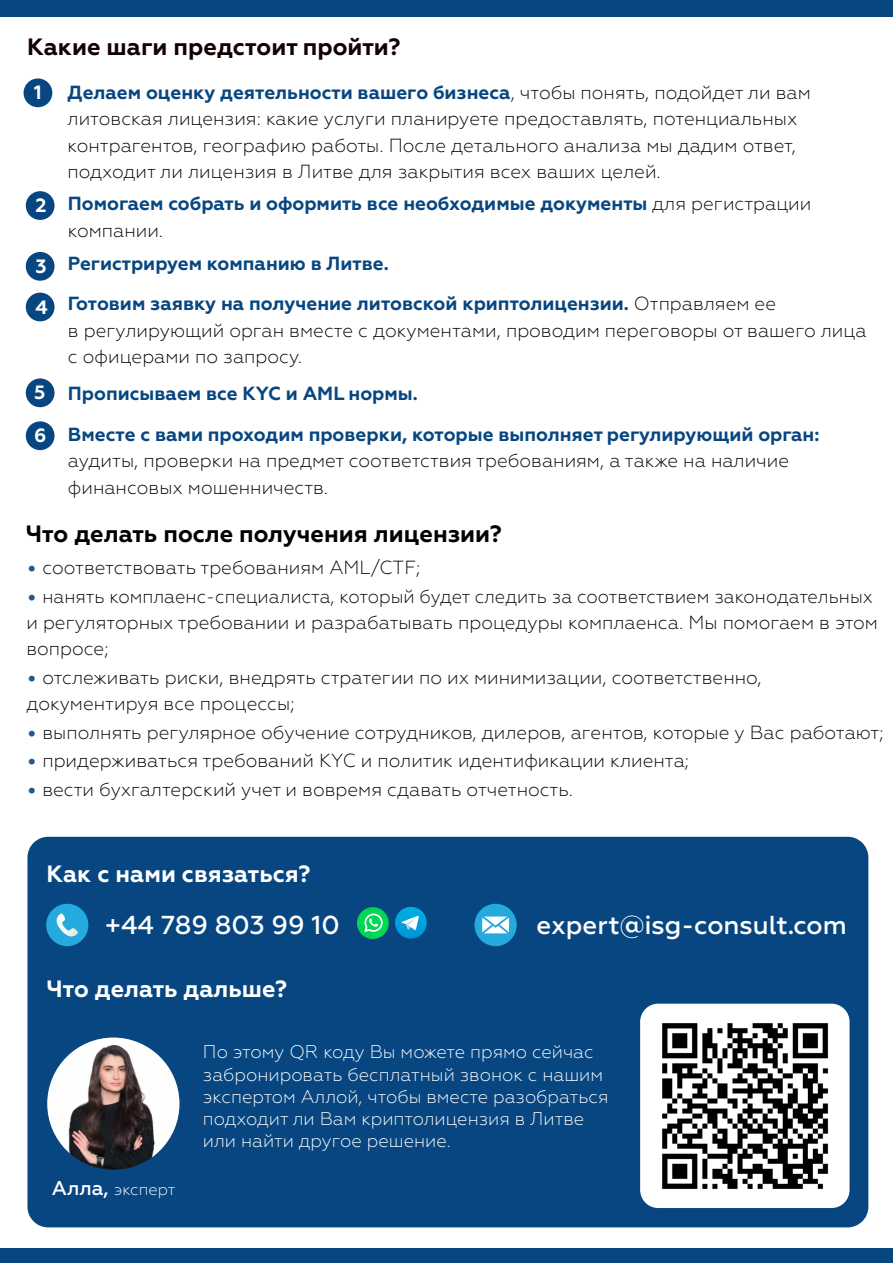
<style>
.page{position:relative;width:893px;height:1263px;background:#fff}
.page>*{position:absolute;margin:0;border:0;box-sizing:border-box;transform-origin:0 0}
.t1{font:500 25.95px "Geometria";color:#fff}
.t2{font:700 23.55px "Geometria";color:#fff}
.t3{font:700 23.55px "Geometria";color:#000}
.t4{font:700 23.55px "Geometria";color:#140000}
.t5{font:700 19.2px "Geometria";color:#fff}
.t6{font:300 18.9px/26.2px "Geometria";color:#000}
.t7{font:700 18.9px/26.2px "Geometria";color:#074680}
.t8{font:300 18.3px/22px "Geometria";color:#fff}
.t9{font:300 16.35px "Geometria";color:#fff}
.s1{font-weight:700;color:#074680}
.s2{font-weight:300;color:#000}
.s3{font-size:19.2px;color:#fff}
.s4{font-size:30px;color:#28578d}
.s5{font-weight:500;font-size:19.95px}
</style>
<div class="page">
<div style="left:0;top:0;width:893px;height:17px;background:#074680"></div>
<div style="left:0;top:1249px;width:893px;height:14px;background:#074680"></div>
<div style="left:27px;top:837px;width:841px;height:390px;background:#074680;border-radius:21px"></div>
<img style="left:48px;top:1044px;width:131px;height:125px">
<div style="left:640px;top:1004px;width:209px;height:204px;background:#fff;border-radius:18px"></div>
<div style="left:46px;top:904px;width:42px;height:42px;background:#24aade;border-radius:50%"></div>
<svg style="left:57px;top:913px;width:21px;height:24px"></svg>
<div style="left:357px;top:907px;width:32px;height:32px;background:#00d854;border-radius:50%"></div>
<svg style="left:364px;top:913px;width:19px;height:19px"></svg>
<div style="left:395px;top:907px;width:32px;height:31px;background:linear-gradient(to right,#00a3dd,#009fda);border-radius:16px"></div>
<svg style="left:401px;top:916px;width:18px;height:14px"></svg>
<div style="left:474px;top:904px;width:43px;height:42px;background:#24aade;border-radius:50%"></div>
<svg style="left:482px;top:916px;width:27px;height:17px"></svg>
<div style="left:26px;top:191px;width:29px;height:29px;background:#074680;border-radius:50%"></div>
<div style="left:26px;top:378px;width:29px;height:29px;background:#074680;border-radius:50%"></div>
<div style="left:26px;top:421px;width:29px;height:29px;background:#074680;border-radius:50%"></div>
<div style="left:26px;top:293px;width:29px;height:28px;background:#074680;border-radius:50%"></div>
<div style="left:26px;top:252px;width:29px;height:29px;background:#074680;border-radius:50%"></div>
<img style="left:662px;top:1023px;width:167px;height:166px">
<div style="left:24px;top:78px;width:28px;height:29px;background:#074680;border-radius:50%"></div>
<p class="t4" style="left:27px;top:33px;width:375px">Какие шаги предстоит пройти?</p>
<p class="t5" style="left:34px;top:81px;width:9px">1</p>
<p class="t6" style="left:68px;top:79px;width:745px"><span class="s1">Делаем оценку деятельности вашего бизнеса</span>, чтобы понять, подойдет ли вам литовская лицензия: какие услуги планируете предоставлять, потенциальных контрагентов, географию работы. После детального анализа мы дадим ответ, подходит ли лицензия в Литве для закрытия всех ваших целей.</p>
<p class="t7" style="left:68px;top:191px;width:745px">Помогаем собрать и оформить все необходимые документы <span class="s2">для регистрации компании.</span></p>
<p class="t7" style="left:68px;top:244px;width:710px;line-height:39.8px">Регистрируем компанию в Литве.<br>Готовим заявку на получение литовской криптолицензии. <span class="s2">Отправляем ее</span></p>
<p class="t6" style="left:68px;top:317px;width:800px">в регулирующий орган вместе с документами, проводим переговоры от вашего лица с офицерами по запросу.</p>
<p class="t5" style="left:35px;top:194px;width:13px">2</p>
<p class="t5" style="left:35px;top:255px;width:13px">3</p>
<p class="t5" style="left:35px;top:295px;width:14px">4</p>
<p class="t7" style="left:34px;top:380px;width:385px"><span class="s3">5</span> Прописываем все KYC и AML нормы.</p>
<p class="t5" style="left:34px;top:424px;width:14px">6</p>
<p class="t7" style="left:68px;top:422px;width:753px">Вместе с вами проходим проверки, которые выполняет регулирующий орган:</p>
<p class="t6" style="left:68px;top:448px;width:723px">аудиты, проверки на предмет соответствия требованиям, а также на наличие финансовых мошенничеств.</p>
<p class="t3" style="left:26px;top:519px;width:478px">Что делать после получения лицензии?</p>
<p class="t6" style="left:26px;top:555px;width:396px"><span class="s4">•</span> соответствовать требованиям AML/CTF;</p>
<p class="t6" style="left:26px;top:583px;width:854px"><span class="s4">•</span> нанять комплаенс-специалиста, который будет следить за соответствием законодательных и регуляторных требовании и разрабатывать процедуры комплаенса. Мы помогаем в этом вопросе;</p>
<p class="t6" style="left:26px;top:664px;width:737px"><span class="s4">•</span> отслеживать риски, внедрять стратегии по их минимизации, соответственно, документируя все процессы;</p>
<p class="t6" style="left:26px;top:719px;width:859px"><span class="s4">•</span> выполнять регулярное обучение сотрудников, дилеров, агентов, которые у Вас работают;</p>
<p class="t6" style="left:26px;top:747px;width:665px"><span class="s4">•</span> придерживаться требований KYC и политик идентификации клиента;</p>
<p class="t6" style="left:26px;top:776px;width:549px"><span class="s4">•</span> вести бухгалтерский учет и вовремя сдавать отчетность.</p>
<p class="t2" style="left:46px;top:859px;width:265px">Как с нами связаться?</p>
<h1 class="t1" style="left:105px;top:910px;width:236px">+44 789 803 99 10</h1>
<h1 class="t1" style="left:536px;top:910px;width:312px">expert@isg-consult.com</h1>
<p class="t2" style="left:46px;top:974px;width:242px">Что делать дальше?</p>
<p class="t9" style="left:52px;top:1180px;width:125px"><span class="s5">Алла,</span> эксперт</p>
<p class="t8" style="left:203px;top:1041px;width:407px">По этому QR коду Вы можете прямо сейчас забронировать бесплатный звонок с нашим экспертом Аллой, чтобы вместе разобраться подходит ли Вам криптолицензия в Литве или найти другое решение.</p>
</div>
